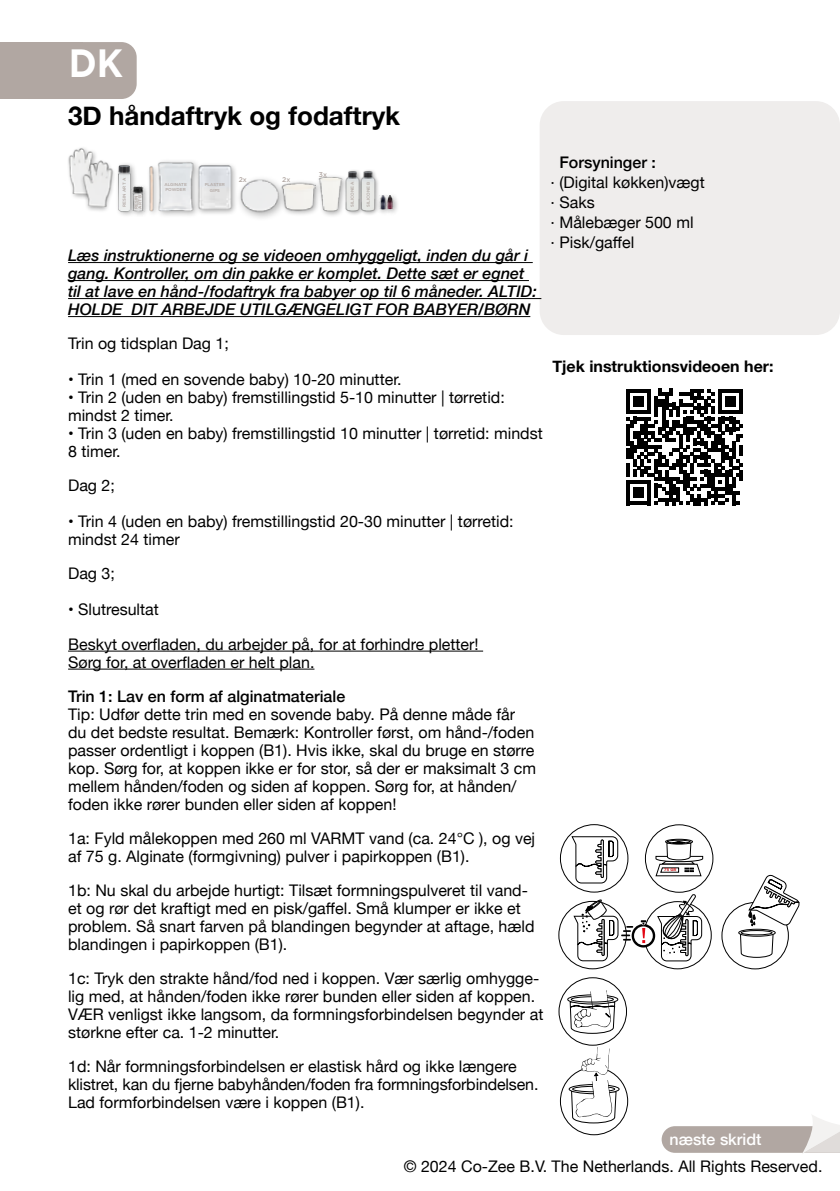
<style>
.page{position:relative;width:840px;height:1191px;background:#fff}
.page>*{position:absolute;margin:0;border:0;box-sizing:border-box;transform-origin:0 0}
.t1{font:700 39.4px "Gotham";color:#fff;scale:.91 1}
.t2{font:700 39.4px "Montserrat";color:#fff;scale:.91 1}
.t3{font:700 26px "Helvetica Neue";color:#000}
.t4{font:16px/18px "Helvetica Neue";color:#000}
.t5{font:italic 500 16px/18px "Helvetica Neue";color:#000}
.t6{font:500 16px "Helvetica Neue";color:#000}
.t7{font:700 16px "Helvetica Neue";color:#000}
.t8{font:500 16px "Helvetica Neue";color:#fff}
.t9{font:500 6.8px "Gotham";color:#b1a7a2}
.t10{font:500 4.2px/5.2px "Gotham";color:#b1a7a2}
.t11{font:700 4px "Gotham";color:#cd1719}
</style>
<div class="page">
<div style="left:0;top:42px;width:82px;height:57px;background:#b1a7a2"></div>
<div style="left:12px;top:42px;width:125px;height:57px;background:#b1a7a2;border-radius:15px"></div>
<div style="left:539px;top:101px;width:300px;height:234px;background:#efedec;border-radius:24px"></div>
<div style="left:560px;top:824px;width:68px;height:68px;border:1px solid #000;border-radius:50%"></div>
<svg style="left:571px;top:836px;width:47px;height:47px"></svg>
<div style="left:644px;top:824px;width:68px;height:68px;border:1px solid #000;border-radius:50%"></div>
<div style="left:665px;top:839px;width:27px;height:5px;border:1px solid #000;border-radius:50%"></div>
<svg style="left:655px;top:840px;width:48px;height:36px"></svg>
<svg style="left:573px;top:894px;width:128px;height:67px"></svg>
<svg style="left:739px;top:934px;width:34px;height:24px"></svg>
<div style="left:738px;top:929px;width:37px;height:7px;border:1px solid #000;border-radius:50%"></div>
<div style="left:740px;top:930px;width:31px;height:5px;border:1px solid #000;border-radius:50%"></div>
<div style="left:721px;top:902px;width:67px;height:67px;border:1px solid #000;border-radius:50%"></div>
<svg style="left:746px;top:874px;width:54px;height:52px"></svg>
<div style="left:567px;top:994px;width:50px;height:10px;border:1px solid #000;border-radius:50%"></div>
<div style="left:558px;top:977px;width:68px;height:68px;border:1px solid #000;border-radius:50%"></div>
<svg style="left:569px;top:990px;width:46px;height:44px"></svg>
<svg style="left:626px;top:389px;width:116px;height:116px"></svg>
<hr style="left:68px;top:262px;width:464px;height:1px;background:#000">
<hr style="left:68px;top:280px;width:460px;height:1px;background:#000">
<hr style="left:68px;top:298px;width:473px;height:1px;background:#000">
<hr style="left:68px;top:316px;width:462px;height:1px;background:#000">
<hr style="left:68px;top:650px;width:415px;height:1px;background:#000">
<hr style="left:68px;top:668px;width:246px;height:1px;background:#000">
<svg style="left:559px;top:1047px;width:69px;height:88px"></svg>
<svg style="left:661px;top:1115px;width:178px;height:38px"></svg>
<div style="left:316px;top:174px;width:32px;height:44px;background:#000;opacity:.35"></div>
<img style="left:316px;top:177px;width:27px;height:35px">
<div style="left:278px;top:179px;width:44px;height:38px;background:#000;opacity:.35"></div>
<img style="left:288px;top:179px;width:28px;height:35px">
<div style="left:129px;top:184px;width:20px;height:33px;background:#000;opacity:.35"></div>
<div style="left:343px;top:169px;width:21px;height:47px;background:#000;opacity:.35"></div>
<img style="left:332px;top:170px;width:15px;height:41px">
<div style="left:359px;top:169px;width:20px;height:47px;background:#000;opacity:.35"></div>
<img style="left:347px;top:170px;width:32px;height:41px">
<div style="left:115px;top:162px;width:22px;height:56px;background:#000;opacity:.35"></div>
<img style="left:116px;top:164px;width:17px;height:48px">
<div style="left:155px;top:158px;width:45px;height:60px;background:#000;opacity:.35"></div>
<img style="left:155px;top:161px;width:45px;height:50px">
<div style="left:195px;top:162px;width:42px;height:54px;background:#000;opacity:.35"></div>
<img style="left:192px;top:165px;width:45px;height:45px">
<img style="left:68px;top:148px;width:28px;height:30px">
<div style="left:79px;top:159px;width:37px;height:54px;background:#000;opacity:.35"></div>
<img style="left:70px;top:158px;width:51px;height:51px">
<div style="left:146px;top:164px;width:14px;height:53px;background:#000;opacity:.35"></div>
<img style="left:128px;top:166px;width:46px;height:45px">
<div style="left:235px;top:175px;width:53px;height:46px;background:#000;opacity:.35"></div>
<img style="left:238px;top:175px;width:42px;height:42px">
<div style="left:376px;top:192px;width:16px;height:24px;background:#000;opacity:.35"></div>
<img style="left:379px;top:195px;width:3px;height:14px">
<div style="left:383px;top:192px;width:16px;height:24px;background:#000;opacity:.35"></div>
<img style="left:382px;top:195px;width:11px;height:14px">
<h1 class="t2" style="left:93px;top:19px;width:57px">NL</h1>
<h1 class="t1" style="left:69px;top:37px;width:61px">DK</h1>
<h2 class="t3" style="left:68px;top:96px;width:333px">3D håndaftryk og fodaftryk</h2>
<p class="t10" style="left:122px;top:207px;width:30px;rotate:-90deg">RESIN ART A</p>
<p class="t10" style="left:135px;top:209px;width:15px;line-height:3.4px;rotate:-90deg">RESIN<br>ART B</p>
<p class="t10" style="left:164px;top:182px;width:24px">ALGINATE<br>POWDER</p>
<p class="t10" style="left:205px;top:182px;width:22px;text-align:center">PLASTER<br>GIPS</p>
<p class="t9" style="left:238px;top:175px;width:10px">2x</p>
<p class="t9" style="left:282px;top:175px;width:10px">2x</p>
<p class="t9" style="left:319px;top:170px;width:10px">3x</p>
<p class="t10" style="left:349px;top:207px;width:27px;rotate:-90deg">SILICONE A</p>
<p class="t10" style="left:365px;top:207px;width:27px;rotate:-90deg">SILICONE B</p>
<p class="t5" style="left:68px;top:246px;width:470px">Læs instruktionerne og se videoen omhyggeligt, inden du går i gang. Kontroller, om din pakke er komplet. Dette sæt er egnet til at lave en hånd-/fodaftryk fra babyer op til 6 måneder. ALTID:<br>HOLDE DIT ARBEJDE UTILGÆNGELIGT FOR BABYER/BØRN</p>
<p class="t4" style="left:68px;top:335px;width:162px">Trin og tidsplan Dag 1;</p>
<p class="t4" style="left:68px;top:371px;width:335px">• Trin 1 (med en sovende baby) 10-20 minutter.</p>
<p class="t4" style="left:68px;top:389px;width:438px">• Trin 2 (uden en baby) fremstillingstid 5-10 minutter | tørretid: mindst 2 timer.</p>
<p class="t4" style="left:68px;top:425px;width:476px">• Trin 3 (uden en baby) fremstillingstid 10 minutter | tørretid: mindst<br>8 timer.</p>
<p class="t4" style="left:68px;top:477px;width:48px">Dag 2;</p>
<p class="t4" style="left:68px;top:513px;width:447px">• Trin 4 (uden en baby) fremstillingstid 20-30 minutter | tørretid: mindst 24 timer</p>
<p class="t4" style="left:68px;top:565px;width:48px">Dag 3;</p>
<p class="t4" style="left:68px;top:593px;width:412px;line-height:34px">• Slutresultat<br>Beskyt overfladen, du arbejder på, for at forhindre pletter!</p>
<p class="t4" style="left:68px;top:653px;width:248px">Sørg for, at overfladen er helt plan.</p>
<p class="t6" style="left:68px;top:683px;width:278px">Trin 1: Lav en form af alginatmateriale</p>
<p class="t4" style="left:68px;top:705px;width:469px">Tip: Udfør dette trin med en sovende baby. På denne måde får du det bedste resultat. Bemærk: Kontroller først, om hånd-/foden passer ordentligt i koppen (B1). Hvis ikke, skal du bruge en større kop. Sørg for, at koppen ikke er for stor, så der er maksimalt 3 cm mellem hånden/foden og siden af koppen. Sørg for, at hånden/ foden ikke rører bunden eller siden af koppen!</p>
<p class="t4" style="left:68px;top:829px;width:468px">1a: Fyld målekoppen med 260 ml VARMT vand (ca. 24°C ), og vej af 75 g. Alginate (formgivning) pulver i papirkoppen (B1).</p>
<p class="t4" style="left:68px;top:881px;width:467px">1b: Nu skal du arbejde hurtigt: Tilsæt formningspulveret til vand&shy;et og rør det kraftigt med en pisk/gaffel. Små klumper er ikke et problem. Så snart farven på blandingen begynder at aftage, hæld blandingen i papirkoppen (B1).</p>
<p class="t4" style="left:68px;top:969px;width:476px">1c: Tryk den strakte hånd/fod ned i koppen. Vær særlig omhygge&shy;lig med, at hånden/foden ikke rører bunden eller siden af koppen.<br>VÆR venligst ikke langsom, da formningsforbindelsen begynder at størkne efter ca. 1-2 minutter.</p>
<p class="t4" style="left:68px;top:1057px;width:471px">1d: Når formningsforbindelsen er elastisk hård og ikke længere klistret, kan du fjerne babyhånden/foden fra formningsforbindelsen.<br>Lad formforbindelsen være i koppen (B1).</p>
<p class="t6" style="left:559px;top:149px;width:98px">Forsyninger :</p>
<p class="t4" style="left:550px;top:173px;width:156px;line-height:20px">· (Digital køkken)vægt · Saks<br>· Målebæger 500 ml<br>· Pisk/gaffel</p>
<p class="t4" style="left:554px;top:182px;width:61px">· Schaar</p>
<p class="t7" style="left:552px;top:354px;width:223px">Tjek instruktionsvideoen her:</p>
<p class="t11" style="left:664px;top:867px;width:14px">75 GR</p>
<p class="t8" style="left:669px;top:1126px;width:93px">næste skridt</p>
<p class="t4" style="left:403px;top:1158px;width:420px">© 2024 Co-Zee B.V. The Netherlands. All Rights Reserved.</p>
</div>
